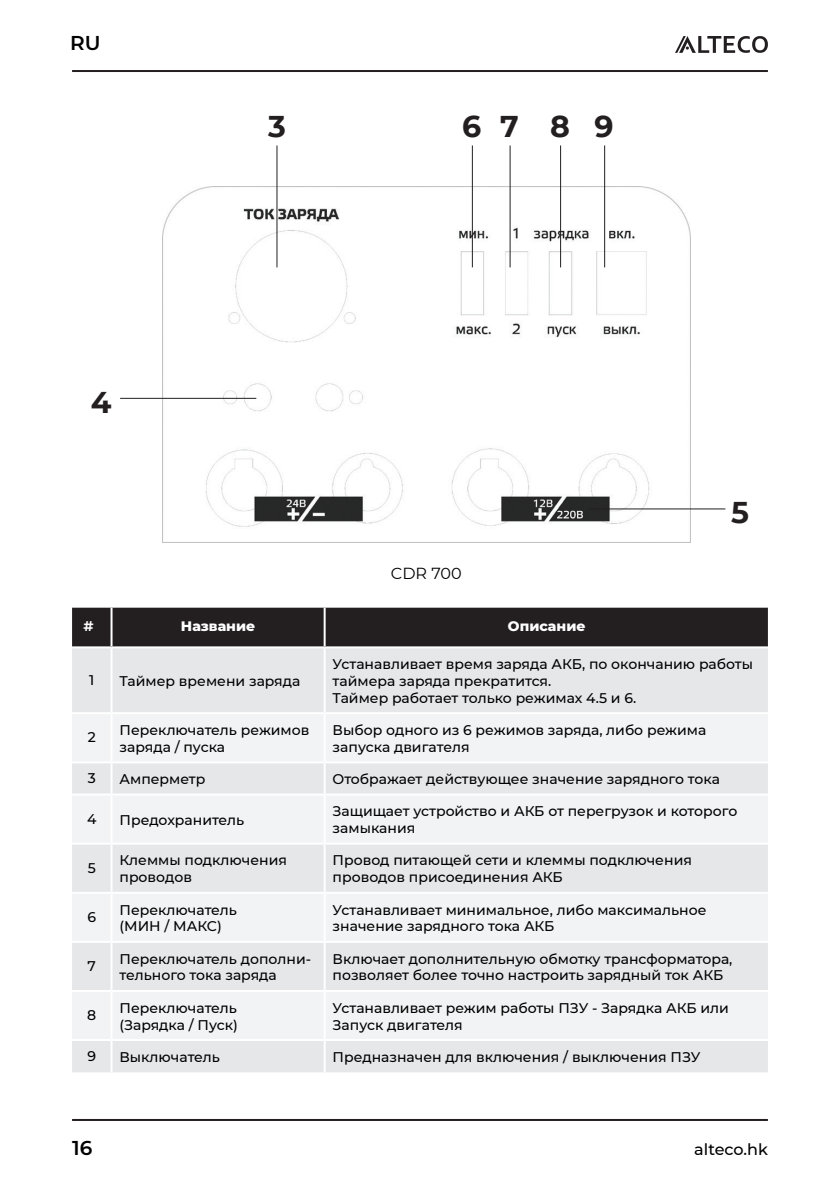
<style>
.page{position:relative;width:840px;height:1191px;background:#fff}
.page>*{position:absolute;margin:0;border:0;box-sizing:border-box;transform-origin:0 0}
.t1{font:700 30px "Montserrat";color:#231f20}
.t2{font:600 20px "Montserrat";color:#000}
.t3{font:500 16px "Montserrat";color:#000}
.t4{font:16px "Montserrat";color:#000}
.t5{font:500 14px/16.8px "Montserrat";color:#000}
.t6{font:800 14px "Montserrat";color:#fff}
.t7{font:700 14px "Montserrat";color:#fff}
</style>
<div class="page">
<hr style="left:72px;top:1119px;width:695px;height:2px;background:#231f20">
<hr style="left:72px;top:70px;width:695px;height:2px;background:#231f20">
<svg style="left:675px;top:36px;width:92px;height:17px"></svg>
<div style="left:72px;top:607px;width:695px;height:39px;background:#231f20"></div>
<div style="left:72px;top:648px;width:695px;height:424px;background:#e6e7e9"></div>
<svg style="left:72px;top:714px;width:695px;height:325px;fill:#f2f3f4"></svg>
<hr style="left:110px;top:607px;width:2px;height:39px;background:#fff">
<hr style="left:323px;top:607px;width:2px;height:39px;background:#fff">
<hr style="left:110px;top:648px;width:2px;height:64px;background:#fff">
<hr style="left:323px;top:648px;width:2px;height:64px;background:#fff">
<hr style="left:72px;top:712px;width:39px;height:2px;background:#fff">
<hr style="left:111px;top:712px;width:213px;height:2px;background:#fff">
<hr style="left:110px;top:714px;width:2px;height:47px;background:#fff">
<hr style="left:324px;top:712px;width:443px;height:2px;background:#fff">
<hr style="left:323px;top:714px;width:2px;height:47px;background:#fff">
<hr style="left:72px;top:761px;width:39px;height:2px;background:#fff">
<hr style="left:111px;top:761px;width:213px;height:2px;background:#fff">
<hr style="left:110px;top:763px;width:2px;height:30px;background:#fff">
<hr style="left:324px;top:761px;width:443px;height:2px;background:#fff">
<hr style="left:323px;top:763px;width:2px;height:30px;background:#fff">
<hr style="left:72px;top:793px;width:39px;height:2px;background:#fff">
<hr style="left:111px;top:793px;width:213px;height:2px;background:#fff">
<hr style="left:110px;top:795px;width:2px;height:47px;background:#fff">
<hr style="left:324px;top:793px;width:443px;height:2px;background:#fff">
<hr style="left:323px;top:795px;width:2px;height:47px;background:#fff">
<hr style="left:72px;top:842px;width:39px;height:2px;background:#fff">
<hr style="left:111px;top:842px;width:213px;height:2px;background:#fff">
<hr style="left:110px;top:844px;width:2px;height:47px;background:#fff">
<hr style="left:324px;top:842px;width:443px;height:2px;background:#fff">
<hr style="left:323px;top:844px;width:2px;height:47px;background:#fff">
<hr style="left:72px;top:891px;width:39px;height:2px;background:#fff">
<hr style="left:111px;top:891px;width:213px;height:2px;background:#fff">
<hr style="left:110px;top:893px;width:2px;height:48px;background:#fff">
<hr style="left:324px;top:891px;width:443px;height:2px;background:#fff">
<hr style="left:323px;top:893px;width:2px;height:48px;background:#fff">
<hr style="left:72px;top:941px;width:39px;height:2px;background:#fff">
<hr style="left:111px;top:941px;width:213px;height:2px;background:#fff">
<hr style="left:110px;top:943px;width:2px;height:47px;background:#fff">
<hr style="left:324px;top:941px;width:443px;height:2px;background:#fff">
<hr style="left:323px;top:943px;width:2px;height:47px;background:#fff">
<hr style="left:72px;top:990px;width:39px;height:2px;background:#fff">
<hr style="left:111px;top:990px;width:213px;height:2px;background:#fff">
<hr style="left:110px;top:992px;width:2px;height:47px;background:#fff">
<hr style="left:324px;top:990px;width:443px;height:2px;background:#fff">
<hr style="left:323px;top:992px;width:2px;height:47px;background:#fff">
<hr style="left:72px;top:1039px;width:39px;height:2px;background:#fff">
<hr style="left:111px;top:1039px;width:213px;height:2px;background:#fff">
<hr style="left:110px;top:1041px;width:2px;height:31px;background:#fff">
<hr style="left:324px;top:1039px;width:443px;height:2px;background:#fff">
<hr style="left:323px;top:1041px;width:2px;height:31px;background:#fff">
<img style="left:163px;top:187px;width:527px;height:356px">
<hr style="left:120px;top:398px;width:136px;height:1px;background:#231f20">
<hr style="left:589px;top:508px;width:136px;height:1px;background:#231f20">
<hr style="left:471px;top:145px;width:1px;height:122px;background:#231f20">
<hr style="left:509px;top:145px;width:1px;height:122px;background:#231f20">
<hr style="left:559px;top:145px;width:1px;height:122px;background:#231f20">
<hr style="left:603px;top:145px;width:1px;height:122px;background:#231f20">
<hr style="left:276px;top:145px;width:1px;height:122px;background:#231f20">
<h2 class="t2" style="left:70px;top:29px;width:32px">RU</h2>
<h1 class="t1" style="left:91px;top:381px;width:22px">4</h1>
<h1 class="t1" style="left:268px;top:105px;width:19px">3</h1>
<h1 class="t1" style="left:462px;top:105px;width:153px">67 89</h1>
<p class="t4" style="left:390px;top:562px;width:72px">CDR 700</p>
<p class="t7" style="left:83px;top:616px;width:12px">#</p>
<p class="t6" style="left:181px;top:616px;width:76px">Название</p>
<p class="t6" style="left:507px;top:616px;width:79px">Описание</p>
<h1 class="t1" style="left:730px;top:491px;width:19px">5</h1>
<p class="t5" style="left:89px;top:671px;width:7px">1</p>
<p class="t5" style="left:119px;top:672px;width:182px">Таймер времени заряда</p>
<p class="t5" style="left:332px;top:655px;width:421px">Устанавливает время заряда АКБ, по окончанию работы таймера заряда прекратится.<br>Таймер работает только режимах 4.5 и 6.</p>
<p class="t5" style="left:88px;top:728px;width:10px">2</p>
<p class="t5" style="left:119px;top:721px;width:191px">Переключатель режимов заряда / пуска</p>
<p class="t5" style="left:332px;top:721px;width:375px">Выбор одного из 6 режимов заряда, либо режима запуска двигателя</p>
<p class="t5" style="left:88px;top:769px;width:10px">3</p>
<p class="t5" style="left:119px;top:770px;width:87px">Амперметр</p>
<p class="t5" style="left:332px;top:770px;width:388px">Отображает действующее значение зарядного тока</p>
<p class="t5" style="left:87px;top:809px;width:11px">4</p>
<p class="t5" style="left:119px;top:810px;width:126px">Предохранитель</p>
<p class="t5" style="left:332px;top:802px;width:406px">Защищает устройство и АКБ от перегрузок и которого замыкания</p>
<p class="t5" style="left:88px;top:858px;width:10px">5</p>
<p class="t5" style="left:119px;top:851px;width:169px">Клеммы подключения проводов</p>
<p class="t5" style="left:332px;top:851px;width:360px">Провод питающей сети и клеммы подключения проводов присоединения АКБ</p>
<p class="t5" style="left:87px;top:908px;width:10px">6</p>
<p class="t5" style="left:119px;top:900px;width:119px">Переключатель (МИН / МАКС)</p>
<p class="t5" style="left:332px;top:900px;width:375px">Устанавливает минимальное, либо максимальное значение зарядного тока АКБ</p>
<p class="t5" style="left:87px;top:957px;width:10px">7</p>
<p class="t5" style="left:119px;top:949px;width:193px">Переключатель дополни&shy;тельного тока заряда</p>
<p class="t5" style="left:332px;top:949px;width:401px">Включает дополнительную обмотку трансформатора, позволяет более точно настроить зарядный ток АКБ</p>
<p class="t5" style="left:87px;top:1006px;width:11px">8</p>
<p class="t5" style="left:119px;top:998px;width:120px">Переключатель (Зарядка / Пуск)</p>
<p class="t5" style="left:332px;top:998px;width:397px">Устанавливает режим работы ПЗУ - Зарядка АКБ или<br>Запуск двигателя</p>
<p class="t5" style="left:87px;top:1046px;width:10px">9</p>
<p class="t5" style="left:119px;top:1048px;width:102px">Выключатель</p>
<p class="t5" style="left:332px;top:1048px;width:369px">Предназначен для включения / выключения ПЗУ</p>
<h2 class="t2" style="left:72px;top:1133px;width:22px">16</h2>
<p class="t3" style="left:693px;top:1138px;width:75px">alteco.hk</p>
</div>
